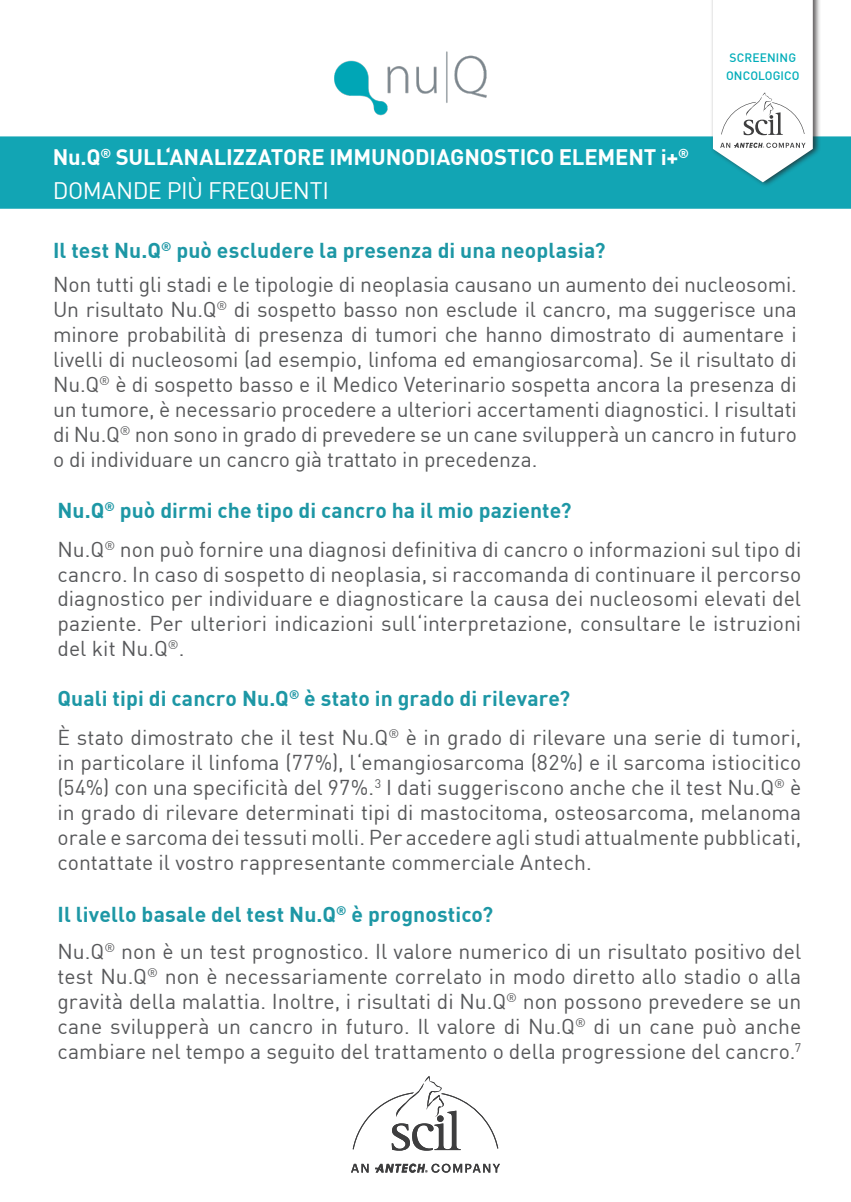
<style>
.page{position:relative;width:851px;height:1202px;background:#fff}
.page>*{position:absolute;margin:0;border:0;box-sizing:border-box;transform-origin:0 0}
.t1{font:23.4px "DIN";letter-spacing:-.02em;color:#fff}
.t2{font:700 22px "DIN Pro";letter-spacing:-.005em;color:#fff}
.t3{font:21.2px/25px "DIN Pro";color:#57585a;text-align:justify}
.t4{font:700 21.2px "DIN Pro";letter-spacing:.005em;color:#1d97a5}
.t5{font:500 12px "DIN Pro";letter-spacing:.01em;color:#00adb9}
</style>
<div class="page">
<img style="left:334px;top:51px;width:153px;height:65px">
<div style="left:0;top:136px;width:850px;height:73px;background:#12a5b4"></div>
<svg style="left:352px;top:1076px;width:146px;height:75px"></svg>
<svg style="left:351px;top:1164px;width:17px;height:8px"></svg>
<svg style="left:375px;top:1164px;width:125px;height:9px"></svg>
<div style="left:710px;top:0;width:111px;height:188px;background:#231f20;opacity:.75"></div>
<svg style="left:712px;top:0;width:100px;height:182px"></svg>
<p class="t2" style="left:53px;top:140px;width:637px">Nu.Q<sup>®</sup> SULL‘ANALIZZATORE IMMUNODIAGNOSTICO ELEMENT i+<sup>®</sup></p>
<p class="t1" style="left:53px;top:176px;width:278px">DOMANDE PIÙ FREQUENTI</p>
<p class="t5" style="left:729px;top:48px;width:68px">SCREENING</p>
<p class="t5" style="left:726px;top:66px;width:75px">ONCOLOGICO</p>
<p class="t4" style="left:53px;top:234px;width:554px">Il test Nu.Q<sup>®</sup> può escludere la presenza di una neoplasia?</p>
<p class="t3" style="left:53px;top:271px;width:745px">Non tutti gli stadi e le tipologie di neoplasia causano un aumento dei nucleosomi.<br>Un risultato Nu.Q<sup>®</sup> di sospetto basso non esclude il cancro, ma suggerisce una minore probabilità di presenza di tumori che hanno dimostrato di aumentare i livelli di nucleosomi (ad esempio, linfoma ed emangiosarcoma). Se il risultato di Nu.Q<sup>®</sup> è di sospetto basso e il Medico Veterinario sospetta ancora la presenza di un tumore, è necessario procedere a ulteriori accertamenti diagnostici. I risultati di Nu.Q<sup>®</sup> non sono in grado di prevedere se un cane svilupperà un cancro in futuro o di individuare un cancro già trattato in precedenza.</p>
<p class="t4" style="left:57px;top:494px;width:515px">Nu.Q<sup>®</sup> può dirmi che tipo di cancro ha il mio paziente?</p>
<p class="t3" style="left:57px;top:535px;width:745px">Nu.Q<sup>®</sup> non può fornire una diagnosi definitiva di cancro o informazioni sul tipo di cancro. In caso di sospetto di neoplasia, si raccomanda di continuare il percorso diagnostico per individuare e diagnosticare la causa dei nucleosomi elevati del paziente. Per ulteriori indicazioni sull‘interpretazione, consultare le istruzioni del kit Nu.Q<sup>®</sup>.</p>
<p class="t4" style="left:57px;top:681px;width:514px">Quali tipi di cancro Nu.Q<sup>®</sup> è stato in grado di rilevare?</p>
<p class="t3" style="left:57px;top:723px;width:745px">È stato dimostrato che il test Nu.Q<sup>®</sup> è in grado di rilevare una serie di tumori, in particolare il linfoma (77%), l‘emangiosarcoma (82%) e il sarcoma istiocitico (54%) con una specificità del 97%.<sup>3</sup> I dati suggeriscono anche che il test Nu.Q<sup>®</sup> è in grado di rilevare determinati tipi di mastocitoma, osteosarcoma, melanoma orale e sarcoma dei tessuti molli. Per accedere agli studi attualmente pubblicati, contattate il vostro rappresentante commerciale Antech.</p>
<p class="t4" style="left:57px;top:898px;width:437px">Il livello basale del test Nu.Q<sup>®</sup> è prognostico?</p>
<p class="t3" style="left:57px;top:937px;width:745px">Nu.Q<sup>®</sup> non è un test prognostico. Il valore numerico di un risultato positivo del test Nu.Q<sup>®</sup> non è necessariamente correlato in modo diretto allo stadio o alla gravità della malattia. Inoltre, i risultati di Nu.Q<sup>®</sup> non possono prevedere se un cane svilupperà un cancro in futuro. Il valore di Nu.Q<sup>®</sup> di un cane può anche cambiare nel tempo a seguito del trattamento o della progressione del cancro.<sup>7</sup></p>
</div>
